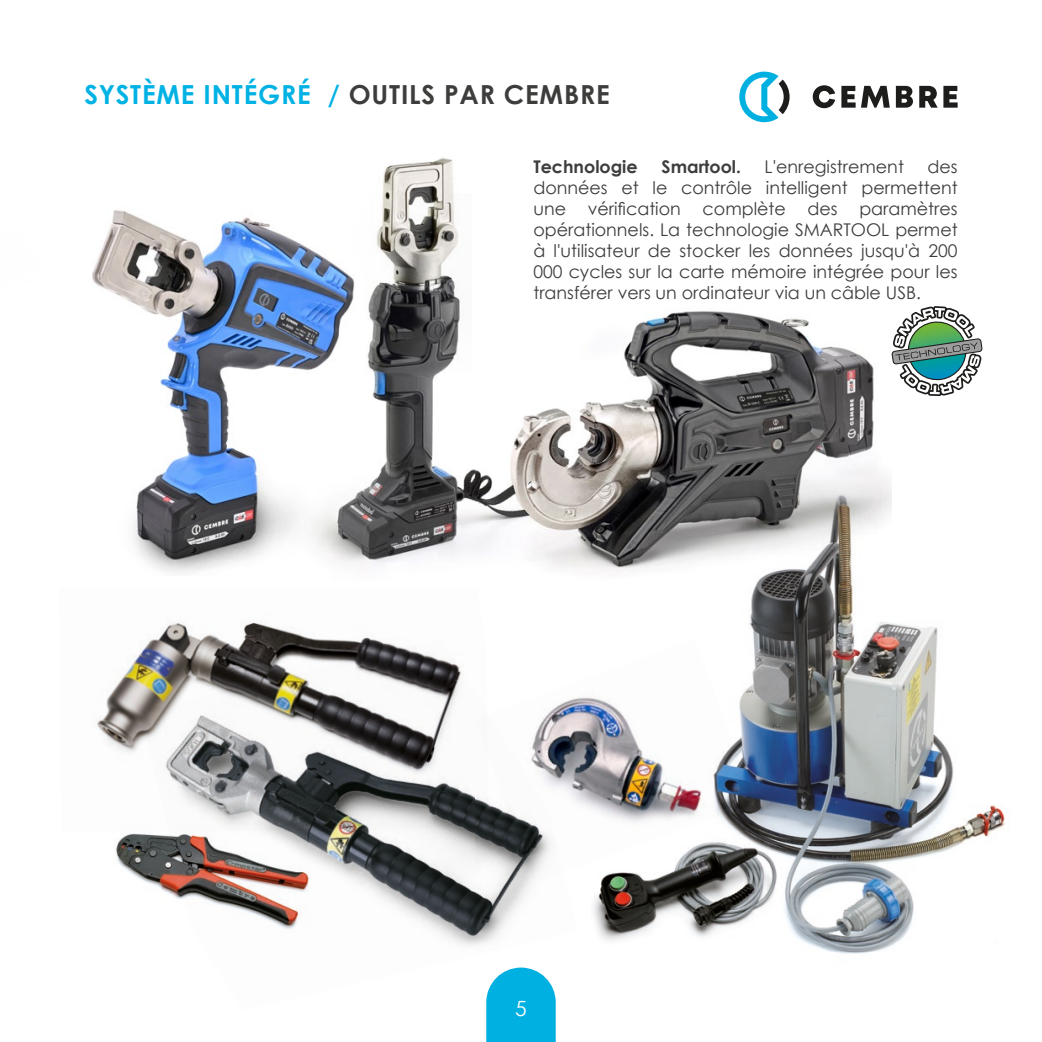
<style>
.page{position:relative;width:1042px;height:1042px;background:#fff}
.page>*{position:absolute;margin:0;border:0;box-sizing:border-box;transform-origin:0 0}
.t1{font:700 26.25px "Century Gothic";letter-spacing:.03em;color:#00b2e4}
.t2{font:21px "Century Gothic";color:#fff}
.t3{font:17.5px/21px "Century Gothic";color:#3d3d3c;text-align:justify}
.t4{font:700 17.5px "Century Gothic";color:#3d3d3c}
.s1{color:#3d3d3c}
</style>
<div class="page">
<svg style="left:841px;top:86px;width:14px;height:22px"></svg>
<svg style="left:861px;top:86px;width:29px;height:22px"></svg>
<svg style="left:896px;top:86px;width:17px;height:22px"></svg>
<svg style="left:919px;top:86px;width:18px;height:22px"></svg>
<svg style="left:943px;top:86px;width:14px;height:22px"></svg>
<svg style="left:813px;top:85px;width:22px;height:23px"></svg>
<svg style="left:739px;top:72px;width:50px;height:50px"></svg>
<img style="left:97px;top:622px;width:459px;height:420px">
<img style="left:383px;top:162px;width:112px;height:389px">
<svg style="left:892px;top:306px;width:91px;height:90px"></svg>
<img style="left:593px;top:586px;width:412px;height:368px">
<img style="left:475px;top:639px;width:279px;height:243px">
<img style="left:495px;top:311px;width:397px;height:275px">
<img style="left:507px;top:312px;width:352px;height:254px">
<img style="left:92px;top:193px;width:379px;height:380px">
<h1 class="t1" style="left:84px;top:75px;width:527px">SYSTÈME INTÉGRÉ / <span class="s1">OUTILS PAR CEMBRE</span></h1>
<p class="t4" style="left:533px;top:153px;width:106px">Technologie</p>
<p class="t4" style="left:661px;top:153px;width:81px">Smartool.</p>
<p class="t3" style="left:764px;top:155px;width:141px">L'enregistrement</p>
<p class="t3" style="left:533px;top:155px;width:426px;text-indent:394px">des données et le contrôle intelligent permettent une vérification complète des paramètres opérationnels. La technologie SMARTOOL permet à l'utilisateur de stocker les données jusqu'à 200<br>000 cycles sur la carte mémoire intégrée pour les transférer vers un ordinateur via un câble USB.</p>
<p class="t2" style="left:515px;top:993px;width:13px">5</p>
</div>
